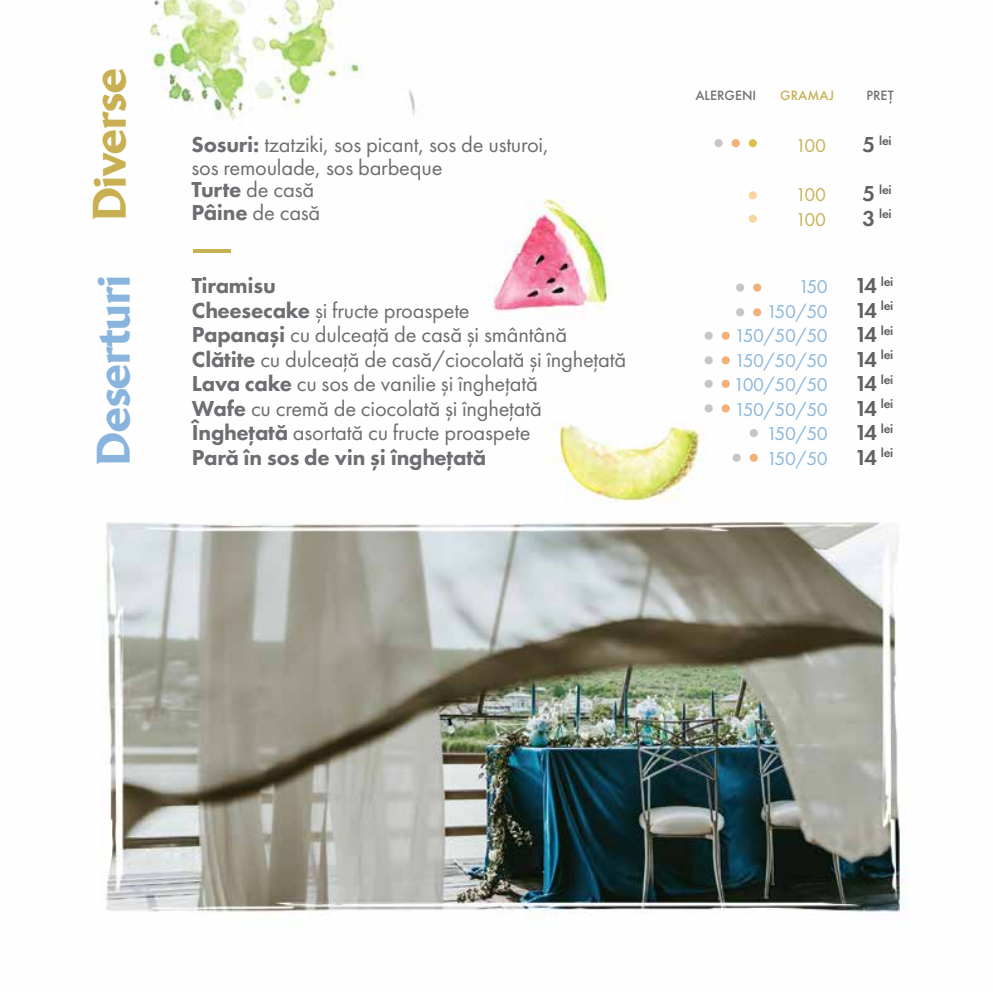
<style>
.page{position:relative;width:993px;height:993px;background:#fff}
.page>*{position:absolute;margin:0;border:0;box-sizing:border-box;transform-origin:0 0}
.t1{font:800 45.15px "Brewery No 2 CYR";color:#88b4dd}
.t2{font:22.4px/24.5px "Futura PT";letter-spacing:-.01em;color:#6d6e71}
.t3{font:19.25px/24.5px "Futura PT";letter-spacing:-.025em;color:#88b4dd;text-align:right}
.t4{font:19.25px/24.5px "Futura PT";letter-spacing:-.055em;color:#c8af52}
.t5{font:500 14px "Futura PT";color:#6d6e71}
.t6{font:500 14px "Futura PT";color:#c8af52}
.t7{font:600 13.12px/24.5px "Futura PT";letter-spacing:-.025em;color:#606161;text-align:justify}
.s1{color:#c8af52}
.s2{font-weight:800}
.s3{font-size:22.4px}
</style>
<div class="page">
<img style="left:101px;top:0;width:806px;height:915px">
<hr style="left:193px;top:249px;width:38px;height:3px;background:#c8af52">
<div style="left:753px;top:283px;width:8px;height:8px;background:#f2b07a;border-radius:50%"></div>
<svg style="left:735px;top:283px;width:9px;height:8px"></svg>
<div style="left:753px;top:308px;width:8px;height:8px;background:#f2b07a;border-radius:50%"></div>
<div style="left:735px;top:308px;width:9px;height:8px;background:#c7c5c6;border-radius:50%"></div>
<div style="left:721px;top:331px;width:8px;height:8px;background:#f2b07a;border-radius:50%"></div>
<div style="left:704px;top:331px;width:8px;height:8px;background:#c7c5c6;border-radius:50%"></div>
<div style="left:721px;top:356px;width:8px;height:8px;background:#f2b07a;border-radius:50%"></div>
<div style="left:704px;top:356px;width:8px;height:8px;background:#c7c5c6;border-radius:50%"></div>
<div style="left:721px;top:379px;width:8px;height:9px;background:#f2b07a;border-radius:50%"></div>
<div style="left:704px;top:379px;width:8px;height:9px;background:#c7c5c6;border-radius:50%"></div>
<div style="left:748px;top:139px;width:8px;height:8px;background:#dbc04e;border-radius:50%"></div>
<div style="left:731px;top:139px;width:8px;height:8px;background:#f2b07a;border-radius:50%"></div>
<div style="left:714px;top:139px;width:8px;height:8px;background:#c7c5c6;border-radius:50%"></div>
<div style="left:748px;top:191px;width:8px;height:8px;background:#f8d59c;border-radius:50%"></div>
<div style="left:748px;top:214px;width:8px;height:9px;background:#f8d59c;border-radius:50%"></div>
<div style="left:721px;top:404px;width:8px;height:8px;background:#f2b07a;border-radius:50%"></div>
<div style="left:704px;top:404px;width:8px;height:8px;background:#c7c5c6;border-radius:50%"></div>
<div style="left:749px;top:429px;width:8px;height:8px;background:#c7c5c6;border-radius:50%"></div>
<div style="left:749px;top:453px;width:8px;height:8px;background:#f2b07a;border-radius:50%"></div>
<div style="left:732px;top:453px;width:8px;height:8px;background:#c7c5c6;border-radius:50%"></div>
<h1 class="t1" style="left:85px;top:464px;width:397px;rotate:-90deg">Deserturi <span class="s1">Diverse</span></h1>
<p class="t2" style="left:191px;top:133px;width:359px;line-height:22.4px"><span class="s2">Sosuri:</span> tzatziki, sos picant, sos de usturoi, sos remoulade, sos barbeque<br><span class="s2">Turte</span> de casă<br><span class="s2">Pâine</span> de casă</p>
<p class="t2" style="left:192px;top:273px;width:435px"><span class="s2">Tiramisu<br>Cheesecake</span> și fructe proaspete<br><span class="s2">Papanași</span> cu dulceaţă de casă și smântână <span class="s2">Clătite</span> cu dulceaţă de casă/ciocolată și îngheţată <span class="s2">Lava cake</span> cu sos de vanilie și îngheţată<br><span class="s2">Wafe</span> cu cremă de ciocolată și îngheţată <span class="s2">Îngheţată</span> asortată cu fructe proaspete<br><span class="s2">Pară în sos de vin și îngheţată</span></p>
<p class="t5" style="left:695px;top:86px;width:62px">ALERGENI</p>
<p class="t6" style="left:780px;top:86px;width:56px">GRAMAJ</p>
<p class="t5" style="left:866px;top:86px;width:29px">PREŢ</p>
<p class="t4" style="left:795px;top:133px;width:32px">100</p>
<p class="t4" style="left:795px;top:182px;width:32px">100<br>100</p>
<p class="t7" style="left:862px;top:128px;width:31px"><span class="s3">5</span> lei</p>
<p class="t7" style="left:862px;top:177px;width:31px"><span class="s3">5</span> lei<br><span class="s3">3</span> lei</p>
<p class="t3" style="left:733px;top:274px;width:96px">150<br>150/50<br>150/50/50<br>150/50/50<br>100/50/50<br>150/50/50<br>150/50<br>150/50</p>
<p class="t7" style="left:854px;top:269px;width:40px"><span class="s3">14</span> lei <span class="s3">14</span> lei <span class="s3">14</span> lei <span class="s3">14</span> lei <span class="s3">14</span> lei <span class="s3">14</span> lei <span class="s3">14</span> lei <span class="s3">14</span> lei</p>
</div>
